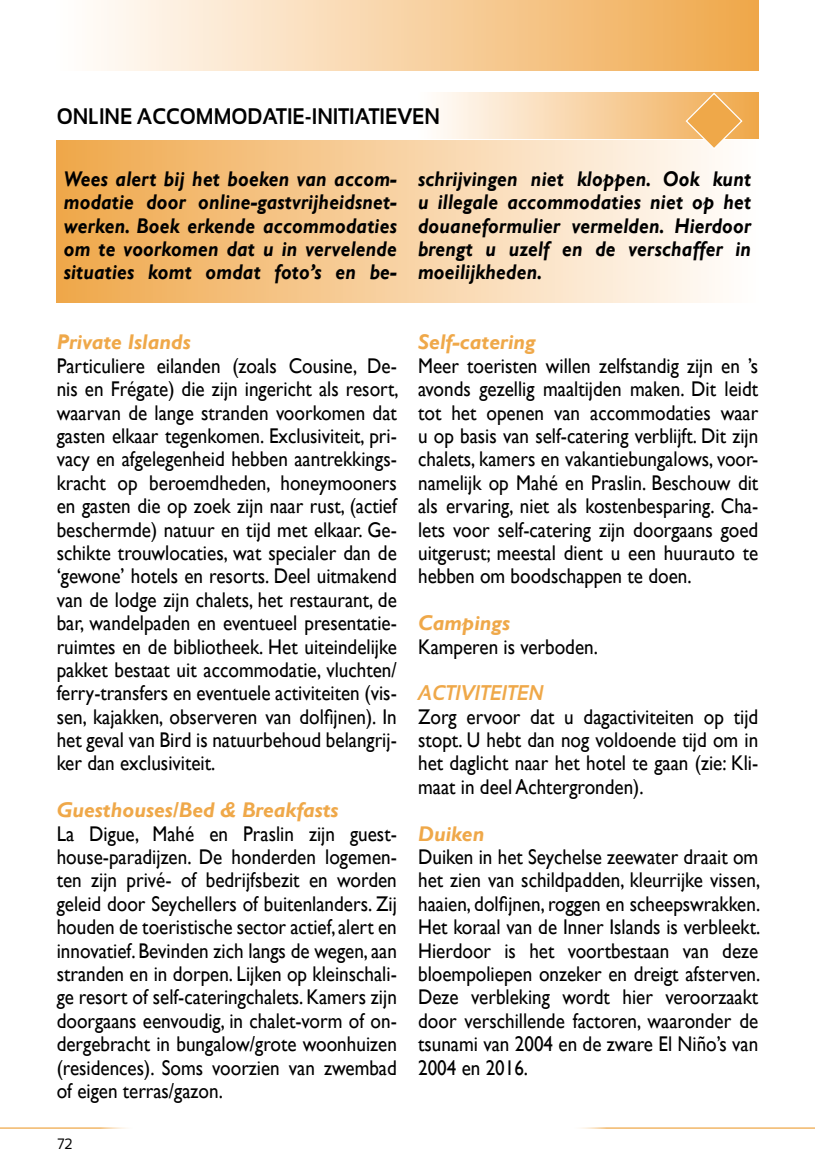
<style>
.page{position:relative;width:815px;height:1170px;background:#fff}
.page>*{position:absolute;margin:0;border:0;box-sizing:border-box;transform-origin:0 0}
.t1{font:700 22.5px "Sansation";color:#000;scale:.9 1}
.t2{font:21.25px/23.2px "Gill Sans";color:#000;text-align:justify;scale:.9 1}
.t3{font:italic 700 21.25px/23.2px "Gill Sans";letter-spacing:.01em;color:#000;text-align:justify;scale:.9 1}
.t4{font:italic 700 21.25px "Gill Sans";color:#efa849}
.t5{font:italic 700 21.25px "Sansation";color:#efa849;scale:.9 1}
.t6{font:15px "Sansation";color:#000;scale:.9 1}
</style>
<div class="page">
<div style="left:57px;top:0;width:701px;height:71px;background:linear-gradient(to right,#fff,#f0a84b)"></div>
<div style="left:57px;top:140px;width:701px;height:163px;background:linear-gradient(to right,#efa84b,#fff)"></div>
<svg style="left:437px;top:92px;width:321px;height:47px;background:#f8d7ae"></svg>
<svg style="left:685px;top:92px;width:58px;height:58px;background:#f3bd77"></svg>
<hr style="left:0;top:1127px;width:136px;height:1px;background:#efa849">
<hr style="left:570px;top:1127px;width:245px;height:1px;background:#efa849">
<p class="t1" style="left:57px;top:103px;width:428px">ONLINE ACCOMMODATIE-INITIATIEVEN</p>
<p class="t3" style="left:64px;top:167px;width:372px">Wees alert bij het boeken van accom&shy;modatie door online-gastvrijheidsnet&shy;werken. Boek erkende accommodaties om te voorkomen dat u in vervelende situaties komt omdat foto’s en be-</p>
<p class="t3" style="left:418px;top:167px;width:372px">schrijvingen niet kloppen. Ook kunt u illegale accommodaties niet op het douaneformulier vermelden. Hierdoor brengt u uzelf en de verschaffer in moeilijkheden.</p>
<p class="t4" style="left:57px;top:330px;width:136px">Private Islands</p>
<p class="t2" style="left:57px;top:354px;width:382px">Particuliere eilanden (zoals Cousine, De&shy;nis en Frégate) die zijn ingericht als resort, waarvan de lange stranden voorkomen dat gasten elkaar tegenkomen. Exclusiviteit, pri&shy;vacy en afgelegenheid hebben aantrekkings&shy;kracht op beroemdheden, honeymooners en gasten die op zoek zijn naar rust, (actief beschermde) natuur en tijd met elkaar. Ge&shy;schikte trouwlocaties, wat specialer dan de ‘gewone’ hotels en resorts. Deel uitmakend van de lodge zijn chalets, het restaurant, de bar, wandelpaden en eventueel presentatie&shy;ruimtes en de bibliotheek. Het uiteindelijke pakket bestaat uit accommodatie, vluchten/ ferry-transfers en eventuele activiteiten (vis&shy;sen, kajakken, observeren van dolfijnen). In het geval van Bird is natuurbehoud belangrij&shy;ker dan exclusiviteit.</p>
<p class="t4" style="left:57px;top:797px;width:283px">Guesthouses/Bed &amp; Breakfasts</p>
<p class="t2" style="left:57px;top:822px;width:380px">La Digue, Mahé en Praslin zijn guest&shy;house-paradijzen. De honderden logemen&shy;ten zijn privé- of bedrijfsbezit en worden geleid door Seychellers of buitenlanders. Zij houden de toeristische sector actief, alert en innovatief. Bevinden zich langs de wegen, aan stranden en in dorpen. Lijken op kleinschali&shy;ge resort of self-cateringchalets. Kamers zijn doorgaans eenvoudig, in chalet-vorm of on&shy;dergebracht in bungalow/grote woonhuizen (residences). Soms voorzien van zwembad of eigen terras/gazon.</p>
<p class="t6" style="left:58px;top:1134px;width:18px">72</p>
<p class="t4" style="left:418px;top:330px;width:119px">Self-catering</p>
<p class="t2" style="left:418px;top:354px;width:380px">Meer toeristen willen zelfstandig zijn en ’s avonds gezellig maaltijden maken. Dit leidt tot het openen van accommodaties waar u op basis van self-catering verblijft. Dit zijn chalets, kamers en vakantiebungalows, voor&shy;namelijk op Mahé en Praslin. Beschouw dit als ervaring, niet als kostenbesparing. Cha&shy;lets voor self-catering zijn doorgaans goed uitgerust; meestal dient u een huurauto te hebben om boodschappen te doen.</p>
<p class="t4" style="left:418px;top:610px;width:93px">Campings</p>
<p class="t2" style="left:418px;top:635px;width:201px">Kamperen is verboden.</p>
<p class="t5" style="left:418px;top:681px;width:141px">ACTIVITEITEN</p>
<p class="t2" style="left:418px;top:705px;width:379px">Zorg ervoor dat u dagactiviteiten op tijd stopt. U hebt dan nog voldoende tijd om in het daglicht naar het hotel te gaan (zie: Kli&shy;maat in deel Achtergronden).</p>
<p class="t4" style="left:418px;top:821px;width:68px">Duiken</p>
<p class="t2" style="left:418px;top:845px;width:382px">Duiken in het Seychelse zeewater draait om het zien van schildpadden, kleurrijke vissen, haaien, dolfijnen, roggen en scheepswrakken.<br>Het koraal van de Inner Islands is verbleekt.<br>Hierdoor is het voortbestaan van deze bloempoliepen onzeker en dreigt afsterven.<br>Deze verbleking wordt hier veroorzaakt door verschillende factoren, waaronder de tsunami van 2004 en de zware El Niño’s van 2004 en 2016.</p>
</div>
